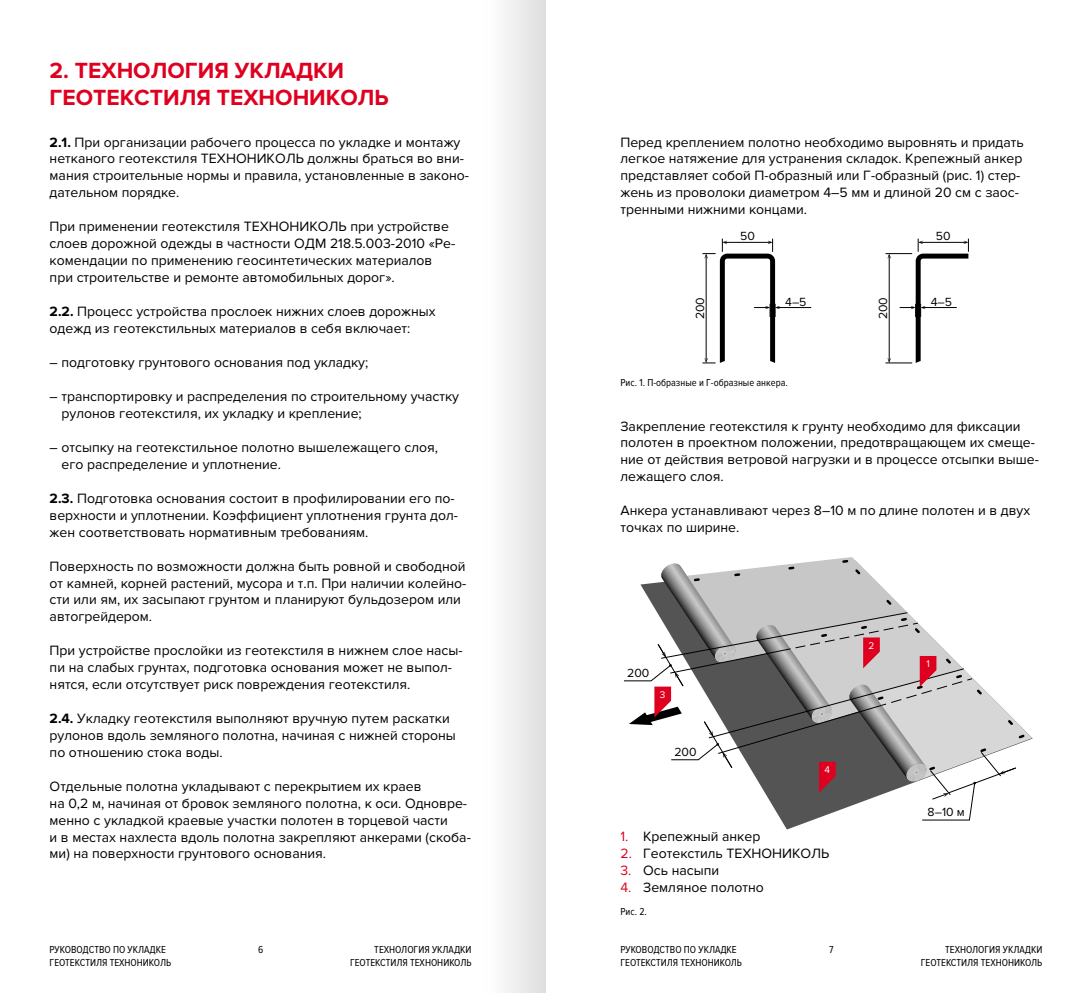
<style>
.page{position:relative;width:1092px;height:993px;background:#fff}
.page>*{position:absolute;margin:0;border:0;box-sizing:border-box;transform-origin:0 0}
.t1{font:700 22.75px/27.3px "Proxima Nova";color:#df0020}
.t2{font:14px/16.8px "Proxima Nova";color:#000}
.t3{font:12.25px "Proxima Nova";color:#000}
.t4{font:10.5px/12.6px "Proxima Nova Cond";color:#000}
.t5{font:9.97px "Proxima Nova";color:#fff}
.s1{font-weight:700}
.s2{color:#df0020}
</style>
<div class="page">
<hr style="left:776px;top:307px;width:35px;height:1px;background:#000">
<svg style="left:702px;top:238px;width:77px;height:125px"></svg>
<svg style="left:885px;top:238px;width:84px;height:125px"></svg>
<svg style="left:624px;top:557px;width:408px;height:263px"></svg>
<div style="left:483px;top:0;width:63px;height:992px;background:linear-gradient(to right,#fff,#dedede)"></div>
<h1 class="t1" style="left:50px;top:57px;width:340px">2. ТЕХНОЛОГИЯ УКЛАДКИ<br>ГЕОТЕКСТИЛЯ ТЕХНОНИКОЛЬ</h1>
<p class="t2" style="left:50px;top:134px;width:412px"><span class="s1">2.1.</span> П ри организации рабочего процесса по укладке и монтажу нетканого геотекстиля ТЕХНОНИКОЛ</p>
<p class="t2" style="left:50px;top:150px;width:421px;text-indent:246px">Ь должны браться во вни&shy;мания строительные нормы и правила, установленные в законо&shy;дательном порядке.</p>
<p class="t2" style="left:50px;top:218px;width:260px">П ри применении геотекстиля ТЕХНО-НИКОЛ</p>
<p class="t2" style="left:50px;top:218px;width:407px;text-indent:289px">Ь при устройстве слоев дорожной одежды в частности ОДМ 218.5.003-2010 «Ре&shy;комендации по применению геосинтетических материалов при строительстве и ремонте автомобильных дорог».</p>
<p class="t2" style="left:50px;top:303px;width:387px"><span class="s1">2.2.</span> П роцесс устройства прослоек нижних слоев дорожных одежд из геотекстильных материалов в себя включает:</p>
<p class="t2" style="left:50px;top:354px;width:320px">– подготовку грунтового основания под укладку;</p>
<p class="t2" style="left:62px;top:388px;width:399px;text-indent:-12px">– транспортировку и распределения по строительному участку рулонов геотекстиля, их укладку и крепление;</p>
<p class="t2" style="left:62px;top:439px;width:378px;text-indent:-12px">– отсыпку на геотекстильное полотно вышележащего слоя, его распределение и уплотнение.</p>
<p class="t2" style="left:50px;top:490px;width:410px"><span class="s1">2.3.</span> Подготовка основания состоит в профилировании его по&shy;верхности и уплотнении. Коэффициент уплотнения грунта дол&shy;жен соответствовать нормативным требованиям.</p>
<p class="t2" style="left:50px;top:557px;width:418px">Поверхность по возможности должна быть ровной и свободной от камней, корней растений, мусора и т.п. П ри наличии колейно&shy;сти или ям, их засыпают грунтом и планируют бульдозером или автогрейдером.</p>
<p class="t2" style="left:50px;top:642px;width:414px">П ри устройстве прослойки из геотекстиля в нижнем слое насы&shy;пи на слабых грунтах, подготовка основания может не выпол&shy;нятся, если отсутствует риск повреждения геотекстиля.</p>
<p class="t2" style="left:50px;top:710px;width:407px"><span class="s1">2.4.</span> Укладку геотекстиля выполняют вручную путем раскатки рулонов вдоль земляного полотна, начиная с нижней стороны по отношению стока воды.</p>
<p class="t2" style="left:50px;top:778px;width:423px">Отдельные полотна укладывают с перекрытием их краев<br>на 0,2 м, начиная от бровок земляного полотна, к оси. Одновре&shy;менно с укладкой краевые участки полотен в торцевой части<br>и в местах нахлеста вдоль полотна закрепляют анкерами (скоба&shy;ми) на поверхности грунтового основания.</p>
<p class="t2" style="left:620px;top:134px;width:405px">Перед креплением полотно необходимо выровнять и придать легкое натяжение для устранения складок. Крепежный анкер представляет собой П-образный или Г-образный (рис. 1) стер&shy;жень из проволоки диаметром 4–5 мм и длиной 20 см с заос&shy;тренными нижними концами.</p>
<p class="t3" style="left:740px;top:229px;width:16px">50</p>
<p class="t3" style="left:935px;top:229px;width:16px">50</p>
<p class="t3" style="left:693px;top:319px;width:24px;rotate:-90deg">200</p>
<p class="t3" style="left:785px;top:294px;width:23px">4–5</p>
<p class="t3" style="left:876px;top:319px;width:24px;rotate:-90deg">200</p>
<p class="t3" style="left:930px;top:294px;width:23px">4–5</p>
<p class="t4" style="left:620px;top:376px;width:169px">Рис. 1. П-образные и Г-образные анкера.</p>
<p class="t2" style="left:620px;top:417px;width:420px">Закрепление геотекстиля к грунту необходимо для фиксации полотен в проектном положении, предотвращающем их смеще&shy;ние от действия ветровой нагрузки и в процессе отсыпки выше&shy;лежащего слоя.</p>
<p class="t2" style="left:620px;top:502px;width:411px">Анкера устанавливают через 8–10 м по длине полотен и в двух точках по ширине.</p>
<p class="t3" style="left:627px;top:665px;width:24px">200</p>
<p class="t5" style="left:660px;top:688px;width:7px">3</p>
<p class="t3" style="left:674px;top:744px;width:24px">200</p>
<p class="t5" style="left:824px;top:763px;width:7px">4</p>
<p class="t2" style="left:620px;top:828px;width:141px"><span class="s2">1.</span> Крепежный анкер</p>
<p class="t2" style="left:620px;top:844px;width:172px"><span class="s2">2.</span> Геотекстиль ТЕХНОНИКОЛ</p>
<p class="t2" style="left:821px;top:844px;width:10px">Ь</p>
<p class="t2" style="left:620px;top:861px;width:100px"><span class="s2">3.</span> Ось насыпи</p>
<p class="t2" style="left:620px;top:878px;width:145px"><span class="s2">4.</span> Земляное полотно</p>
<p class="t4" style="left:620px;top:905px;width:28px">Рис. 2.</p>
<p class="t5" style="left:868px;top:639px;width:7px">2</p>
<p class="t5" style="left:926px;top:657px;width:5px">1</p>
<p class="t3" style="left:927px;top:805px;width:39px">8–10 м</p>
<p class="t4" style="left:50px;top:943px;width:118px">Руководство по укладке геотекстиля ТЕХНОНИКОЛ</p>
<p class="t4" style="left:166px;top:955px;width:7px">Ь</p>
<p class="t4" style="left:374px;top:943px;width:22px">ТЕХНОЛОГИЯ</p>
<p class="t4" style="left:432px;top:943px;width:7px">УКЛАДКИ</p>
<p class="t4" style="left:350px;top:955px;width:7px">ГЕОТЕКСТИЛЯ</p>
<p class="t4" style="left:410px;top:955px;width:22px">ТЕХНОНИКОЛ</p>
<p class="t4" style="left:466px;top:955px;width:7px">Ь</p>
<p class="t4" style="left:620px;top:943px;width:118px">Руководство по укладке геотекстиля ТЕХНОНИКОЛ</p>
<p class="t4" style="left:258px;top:943px;width:7px">6</p>
<p class="t4" style="left:829px;top:943px;width:6px">7</p>
<p class="t4" style="left:736px;top:955px;width:7px">Ь</p>
<p class="t4" style="left:945px;top:943px;width:22px">ТЕХНОЛОГИЯ</p>
<p class="t4" style="left:1002px;top:943px;width:7px">УКЛАДКИ</p>
<p class="t4" style="left:920px;top:955px;width:7px">ГЕОТЕКСТИЛЯ</p>
<p class="t4" style="left:980px;top:955px;width:22px">ТЕХНОНИКОЛ</p>
<p class="t4" style="left:1037px;top:955px;width:7px">Ь</p>
</div>
